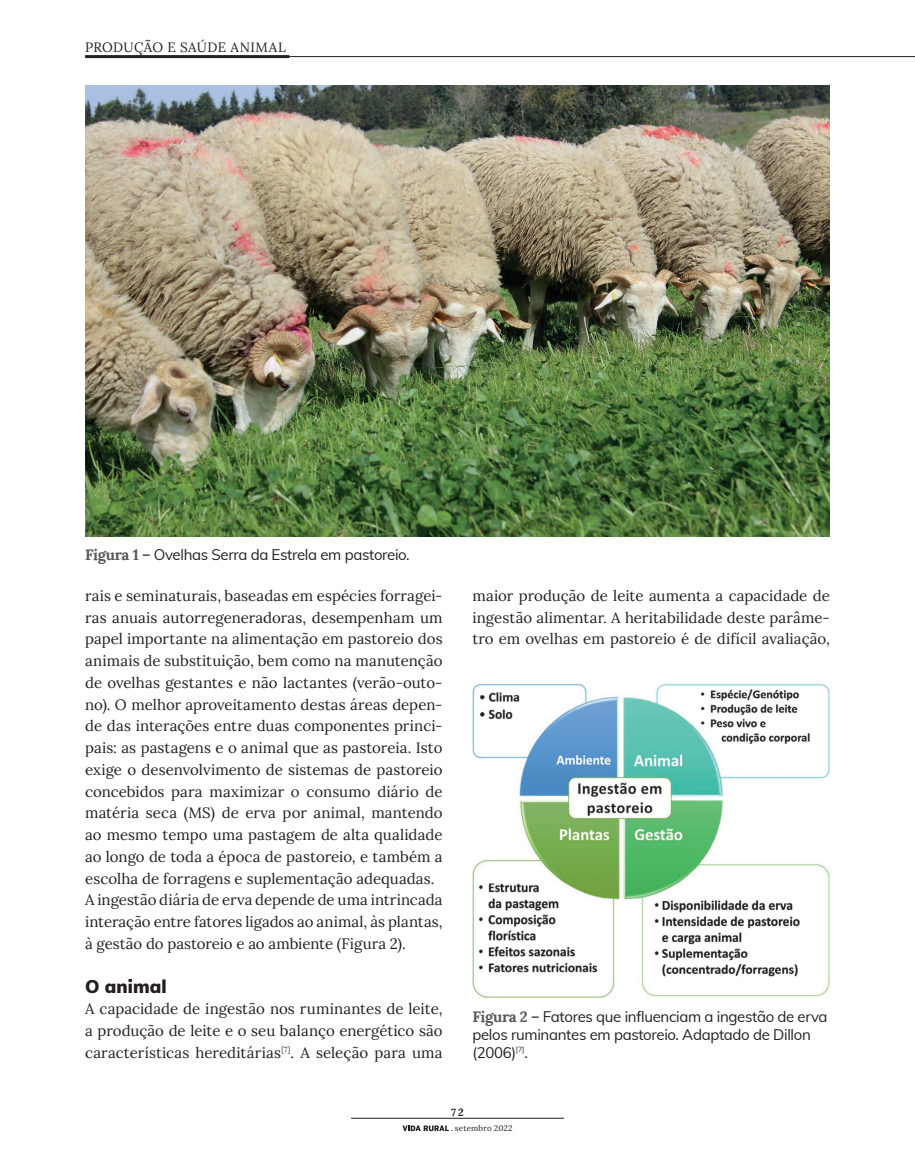
<style>
.page{position:relative;width:915px;height:1149px;background:#fff}
.page>*{position:absolute;margin:0;border:0;box-sizing:border-box;transform-origin:0 0}
.t1{font:900 18px "Muli";letter-spacing:.005em;color:#231f20}
.t2{font:15px/21.8px "Lora";color:#231f20;text-align:justify}
.t3{font:15px/18px "Muli";letter-spacing:-.02em;color:#231f20}
.t4{font:13.5px "Lora";letter-spacing:.025em;color:#231f20}
.t5{font:700 10.5px "Lora";color:#231f20}
.t6{font:8.1px "Lora";letter-spacing:.015em;color:#231f20}
.s1{font-family:"Lora";font-weight:700;color:#57585a}
.s2{font-family:"Poynter Text Roman Two"}
</style>
<div class="page">
<hr style="left:213px;top:56px;width:701px;height:1px;background:#231f20">
<svg style="left:402px;top:1125px;width:46px;height:5px"></svg>
<hr style="left:351px;top:1117px;width:212px;height:1px;background:#231f20">
<hr style="left:85px;top:55px;width:204px;height:3px;background:#231f20">
<img style="left:85px;top:85px;width:744px;height:451px">
<img style="left:472px;top:683px;width:357px;height:314px">
<p class="t4" style="left:85px;top:37px;width:202px">PRODUÇÃO E SAÚDE ANIMAL</p>
<p class="t3" style="left:85px;top:544px;width:326px"><span class="s1">Figura 1 –</span> Ovelhas Serra da Estrela em pastoreio.</p>
<p class="t2" style="left:85px;top:583px;width:359px;text-align:left">rais e seminaturais, baseadas em espécies forragei&shy;ras anuais autorregeneradoras, desempenham um papel importante na alimentação em pastoreio dos animais de substituição, bem como na manutenção de ovelhas gestantes e não lactantes (verão-outo&shy;no). O melhor aproveitamento destas áreas depen&shy;de das interações entre duas componentes princi&shy;pais: as pastagens e o animal que as pastoreia. Isto exige o desenvolvimento de sistemas de pastoreio concebidos para maximizar o consumo diário de matéria seca (MS) de erva por animal, mantendo ao mesmo tempo uma pastagem de alta qualidade ao longo de toda a época de pastoreio, e também a escolha de forragens e suplementação adequadas.<br>A ingestão diária de erva depende de uma intrincada interação entre fatores ligados ao animal, às plantas, à gestão do pastoreio e ao ambiente (Figura 2).</p>
<p class="t1" style="left:85px;top:972px;width:83px">O animal</p>
<p class="t2" style="left:85px;top:996px;width:359px">A capacidade de ingestão nos ruminantes de leite, a produção de leite e o seu balanço energético são características hereditárias<sup>[7]</sup>. A seleção para uma</p>
<p class="t2" style="left:472px;top:583px;width:359px">maior produção de leite aumenta a capacidade de ingestão alimentar. A heritabilidade deste parâme&shy;tro em ovelhas em pastoreio é de difícil avaliação,</p>
<p class="t3" style="left:472px;top:1006px;width:356px"><span class="s1">Figura 2 –</span> Fatores que influenciam a ingestão de erva pelos ruminantes em pastoreio. Adaptado de Dillon (2006)<sup>[7]</sup>.</p>
<p class="t5" style="left:451px;top:1103px;width:14px">72</p>
<p class="t6" style="left:450px;top:1121px;width:63px"><span class="s2">.</span> setembro 2022</p>
</div>
